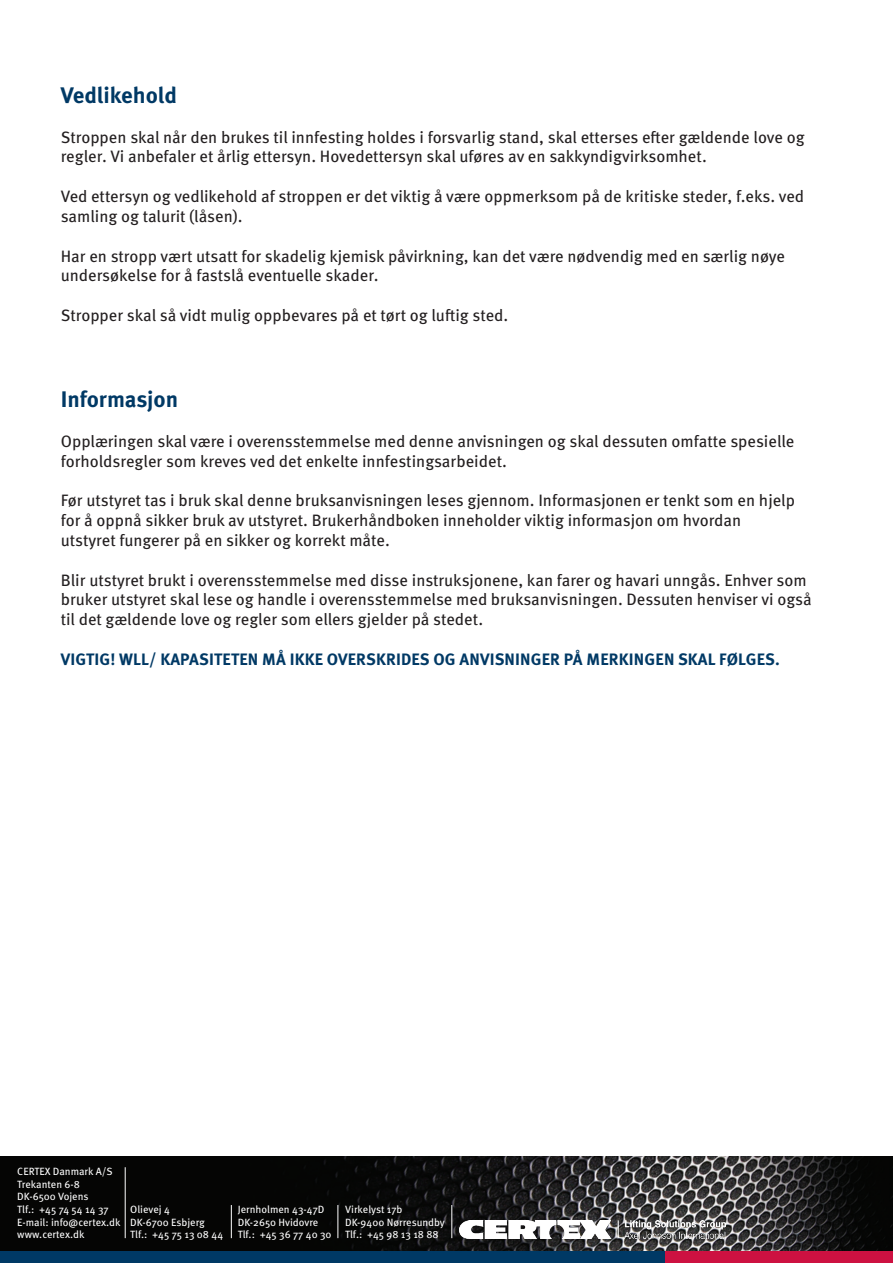
<style>
.page{position:relative;width:893px;height:1263px;background:#fff}
.page>*{position:absolute;margin:0;border:0;box-sizing:border-box;transform-origin:0 0}
.t1{font:700 22.5px "Meta Pro";letter-spacing:-.005em;color:#003965}
.t2{font:16.5px/19.8px "Meta Pro";color:#231f20}
.t3{font:700 16.5px "Meta Pro";letter-spacing:.01em;color:#003965}
.t4{font:10.5px/12.6px "Meta Pro";color:#fff}
</style>
<div class="page">
<img style="left:0;top:1157px;width:893px;height:94px">
<div style="left:0;top:1251px;width:666px;height:12px;background:#003965"></div>
<div style="left:666px;top:1251px;width:227px;height:12px;background:#cd1141"></div>
<hr style="left:451px;top:1205px;width:1px;height:33px;background:#fff">
<hr style="left:125px;top:1167px;width:1px;height:71px;background:#fff">
<hr style="left:338px;top:1205px;width:1px;height:33px;background:#fff">
<hr style="left:231px;top:1205px;width:1px;height:33px;background:#fff">
<img style="left:459px;top:1220px;width:267px;height:18px">
<svg style="left:618px;top:1220px;width:1px;height:18px"></svg>
<p class="t1" style="left:61px;top:78px;width:118px">Vedlikehold</p>
<p class="t2" style="left:61px;top:126px;width:745px">Stroppen skal når den brukes til innfesting holdes i forsvarlig stand, skal etterses efter gældende love og regler. Vi anbefaler et årlig ettersyn. Hovedettersyn skal uføres av en sakkyndigvirksomhet.</p>
<p class="t2" style="left:61px;top:185px;width:745px">Ved ettersyn og vedlikehold af stroppen er det viktig å være oppmerksom på de kritiske steder, f.eks. ved samling og talurit (låsen).</p>
<p class="t2" style="left:61px;top:245px;width:726px">Har en stropp vært utsatt for skadelig kjemisk påvirkning, kan det være nødvendig med en særlig nøye undersøkelse for å fastslå eventuelle skader.</p>
<p class="t2" style="left:61px;top:304px;width:449px">Stropper skal så vidt mulig oppbevares på et tørt og luftig sted.</p>
<p class="t1" style="left:61px;top:382px;width:119px">Informasjon</p>
<p class="t2" style="left:61px;top:430px;width:735px">Opplæringen skal være i overensstemmelse med denne anvisningen og skal dessuten omfatte spesielle forholdsregler som kreves ved det enkelte innfestingsarbeidet.</p>
<p class="t2" style="left:61px;top:490px;width:736px">Før utstyret tas i bruk skal denne bruksanvisningen leses gjennom. Informasjonen er tenkt som en hjelp for å oppnå sikker bruk av utstyret. Brukerhåndboken inneholder viktig informasjon om hvordan</p>
<p class="t2" style="left:61px;top:529px;width:331px">utstyret fungerer på en sikker og korrekt måte.</p>
<p class="t2" style="left:61px;top:569px;width:752px">Blir utstyret brukt i overensstemmelse med disse instruksjonene, kan farer og havari unngås. Enhver som bruker utstyret skal lese og handle i overensstemmelse med bruksanvisningen. Dessuten henviser vi også til det gældende love og regler som ellers gjelder på stedet.</p>
<p class="t3" style="left:61px;top:646px;width:720px">VIGTIG! WLL/ KAPASITETEN MÅ IKKE OVERSKRIDES OG ANVISNINGER PÅ MERKINGEN SKAL FØLGES.</p>
<p class="t4" style="left:17px;top:1164px;width:105px">CERTEX Danmark A/S<br>Trekanten 6-8<br>DK-6500 Vojens<br>Tlf.: +45 74 54 14 37<br>E-mail: info@certex.dk www.certex.dk</p>
<p class="t4" style="left:130px;top:1202px;width:94px">Olievej 4<br>DK-6700 Esbjerg<br>Tlf.: +45 75 13 08 44</p>
<p class="t4" style="left:238px;top:1202px;width:95px">Jernholmen 43-47D<br>DK-2650 Hvidovre<br>Tlf.: +45 36 77 40 30</p>
<p class="t4" style="left:345px;top:1202px;width:101px">Virkelyst 17b<br>DK-9400 Nørresundby<br>Tlf.: +45 98 13 18 88</p>
</div>
